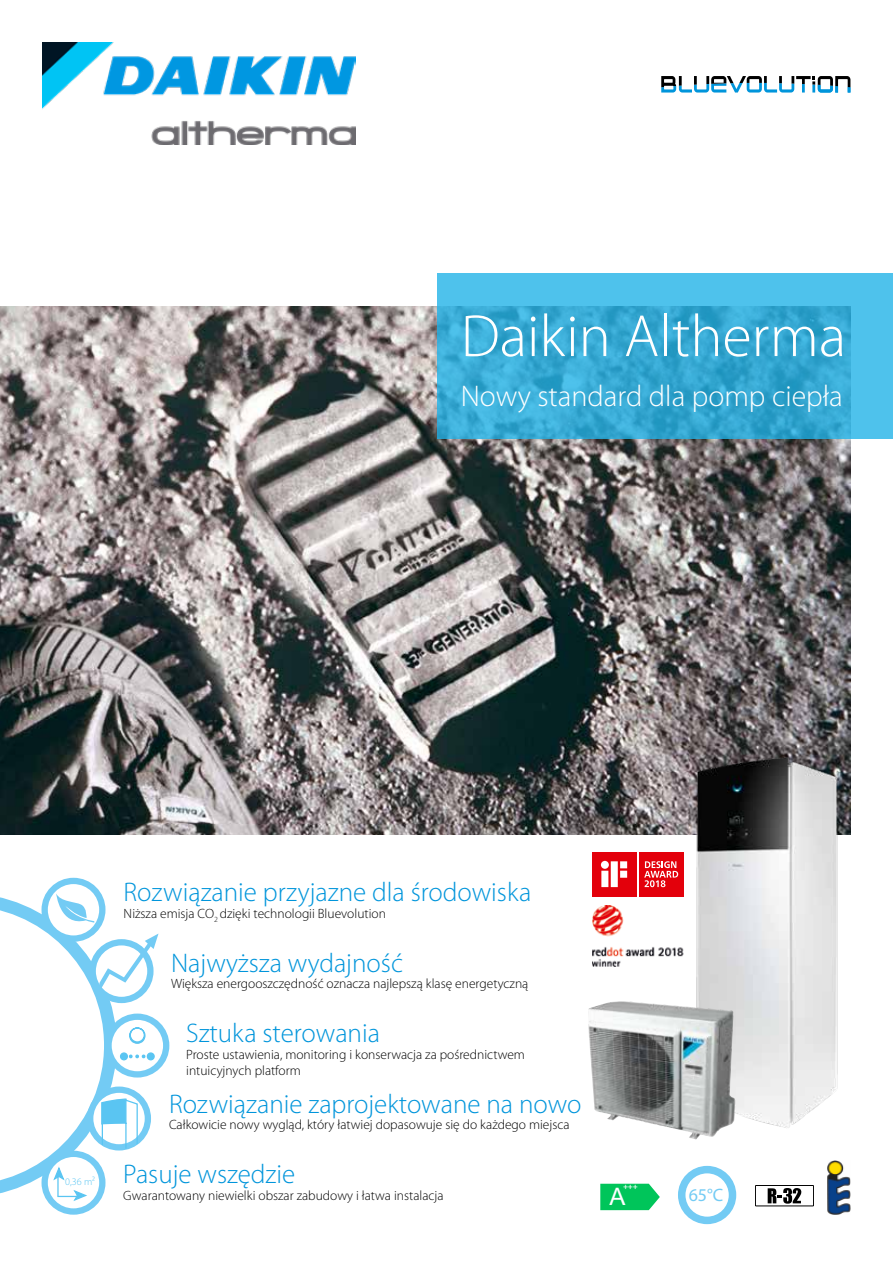
<style>
.page{position:relative;width:893px;height:1263px;background:#fff}
.page>*{position:absolute;margin:0;border:0;box-sizing:border-box;transform-origin:0 0}
.t1{font:300 60px "Myriad Pro";color:#fff}
.t2{font:300 30px "Myriad Pro";color:#fff}
.t3{font:300 27px "Myriad Pro";color:#0095db}
.t4{font:24px "Arial";color:#fff}
.t5{font:18px "Myriad Pro";color:#73cbf4}
.t6{font:300 13.5px/16.5px "Myriad Pro";color:#000}
.t7{font:300 10.05px "Myriad Pro";color:#5ac5f2}
.t8{font:8.7px "Arial";color:#fff}
</style>
<div class="page">
<img style="left:43px;top:43px;width:312px;height:101px">
<img style="left:0;top:307px;width:850px;height:528px">
<img style="left:677px;top:726px;width:174px;height:402px">
<img style="left:588px;top:1001px;width:148px;height:139px">
<svg style="left:600px;top:1184px;width:60px;height:26px;background:#19ca6a"></svg>
<div style="left:755px;top:1185px;width:59px;height:21px;border:1px solid #000"></div>
<svg style="left:768px;top:1188px;width:33px;height:16px"></svg>
<svg style="left:45px;top:881px;width:57px;height:57px"></svg>
<div style="left:42px;top:878px;width:63px;height:64px;border:6px solid #73cbf4;border-radius:50%"></div>
<svg style="left:45px;top:1154px;width:57px;height:57px"></svg>
<div style="left:42px;top:1151px;width:63px;height:64px;border:6px solid #73cbf4;border-radius:50%"></div>
<svg style="left:109px;top:1017px;width:57px;height:57px"></svg>
<div style="left:105px;top:1013px;width:64px;height:64px;border:6px solid #73cbf4;border-radius:50%"></div>
<svg style="left:0;top:893px;width:159px;height:309px"></svg>
<img style="left:828px;top:1160px;width:22px;height:55px">
<div style="left:678px;top:1166px;width:58px;height:58px;border:8px solid #73cbf4;border-radius:50%"></div>
<svg style="left:437px;top:274px;width:456px;height:165px;background:#3cafd9"></svg>
<svg style="left:661px;top:76px;width:189px;height:17px"></svg>
<svg style="left:590px;top:849px;width:96px;height:50px"></svg>
<div style="left:592px;top:852px;width:44px;height:44px;background:#e3000b"></div>
<svg style="left:601px;top:861px;width:26px;height:26px"></svg>
<div style="left:639px;top:852px;width:44px;height:44px;background:#e3000b"></div>
<svg style="left:644px;top:861px;width:34px;height:26px"></svg>
<img style="left:592px;top:906px;width:95px;height:61px">
<h1 class="t1" style="left:461px;top:303px;width:387px">Daikin Altherma</h1>
<h2 class="t2" style="left:461px;top:379px;width:384px">Nowy standard dla pomp ciepła</h2>
<p class="t7" style="left:65px;top:1176px;width:31px">0,36 m2</p>
<h3 class="t3" style="left:124px;top:877px;width:409px">Rozwiązanie przyjazne dla środowiska</h3>
<p class="t6" style="left:124px;top:905px;width:264px">Niższa emisja CO<sub>2</sub> dzięki technologii Bluevolution</p>
<h3 class="t3" style="left:171px;top:948px;width:233px">Najwyższa wydajność</h3>
<p class="t6" style="left:171px;top:976px;width:359px">Większa energooszczędność oznacza najlepszą klasę energetyczną</p>
<h3 class="t3" style="left:186px;top:1018px;width:195px">Sztuka sterowania</h3>
<p class="t6" style="left:186px;top:1046px;width:340px">Proste ustawienia, monitoring i konserwacja za pośrednictwem intuicyjnych platform</p>
<h3 class="t3" style="left:169px;top:1089px;width:414px">Rozwiązanie zaprojektowane na nowo</h3>
<p class="t6" style="left:169px;top:1116px;width:402px">Całkowicie nowy wygląd, który łatwiej dopasowuje się do każdego miejsca</p>
<h3 class="t3" style="left:123px;top:1159px;width:173px">Pasuje wszędzie</h3>
<p class="t6" style="left:123px;top:1187px;width:322px">Gwarantowany niewielki obszar zabudowy i łatwa instalacja</p>
<h3 class="t5" style="left:689px;top:1184px;width:36px">65°C</h3>
<p class="t8" style="left:623px;top:1182px;width:16px">+++</p>
<h3 class="t4" style="left:610px;top:1181px;width:18px">A</h3>
</div>
